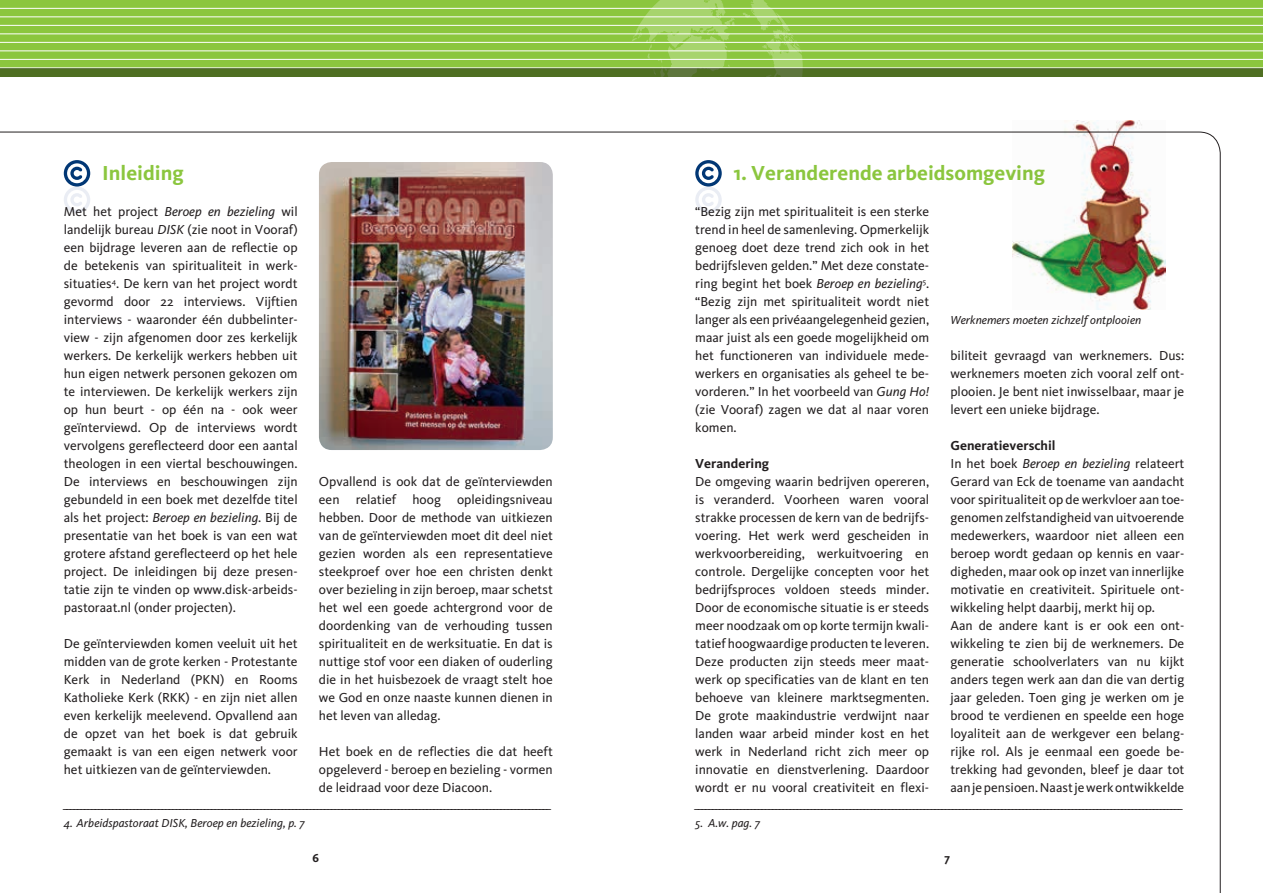
<style>
.page{position:relative;width:1263px;height:893px;background:#fff}
.page>*{position:absolute;margin:0;border:0;box-sizing:border-box;transform-origin:0 0}
.t1{font:700 21px "Kievit";color:#8bc63e}
.t2{font:13.5px/18px "Kievit";color:#231f20;text-align:justify}
.t3{font:700 13.5px "Kievit";color:#231f20}
.t4{font:italic 12px "Kievit";color:#231f20}
.t5{font:700 12px "Kievit";color:#231f20}
.s1{font-style:italic}
.s2{font-weight:700}
</style>
<div class="page">
<div style="left:0;top:0;width:1263px;height:77px;background:#8bc63e"></div>
<hr style="left:0;top:8px;width:1263px;height:1px;background:#fff">
<hr style="left:0;top:17px;width:1263px;height:1px;background:#fff">
<hr style="left:0;top:25px;width:1263px;height:1px;background:#fff">
<hr style="left:0;top:34px;width:1263px;height:1px;background:#fff">
<hr style="left:0;top:42px;width:1263px;height:1px;background:#fff">
<hr style="left:0;top:51px;width:1263px;height:1px;background:#fff">
<hr style="left:0;top:59px;width:1263px;height:1px;background:#fff">
<svg style="left:743px;top:0;width:60px;height:68px"></svg>
<div style="left:0;top:68px;width:1263px;height:9px;background:#4f6f22"></div>
<svg style="left:64px;top:160px;width:26px;height:53px"></svg>
<svg style="left:631px;top:0;width:105px;height:213px"></svg>
<img style="left:319px;top:162px;width:234px;height:288px">
<img style="left:1012px;top:120px;width:154px;height:190px">
<h1 class="t1" style="left:102px;top:160px;width:83px">I nleiding</h1>
<h1 class="t1" style="left:733px;top:160px;width:313px">1. Veranderende arbeidsomgeving</h1>
<p class="t2" style="left:64px;top:203px;width:235px">Met het project <span class="s1">Beroep en bezieling</span> wil landelijk bureau <span class="s1">DISK</span> (zie noot in Vooraf) een bijdrage leveren aan de reflectie op de betekenis van spiritualiteit in werk&shy;situaties<sup>4</sup>. De kern van het project wordt gevormd door 22 interviews. Vijftien interviews - waaronder één dubbelinter&shy;view - zijn afgenomen door zes kerkelijk werkers. De kerkelijk werkers hebben uit hun eigen netwerk personen gekozen om te interviewen. De kerkelijk werkers zijn op hun beurt - op één na - ook weer geïnterviewd. Op de interviews wordt vervolgens gereflecteerd door een aantal theologen in een viertal beschouwingen.<br>De interviews en beschouwingen zijn gebundeld in een boek met dezelfde titel als het project: <span class="s1">Beroep en bezieling</span>. Bij de presentatie van het boek is van een wat grotere afstand gereflecteerd op het hele project. De inleidingen bij deze presen&shy;tatie zijn te vinden op www.disk-arbeids&shy;pastoraat.nl (onder projecten).</p>
<p class="t2" style="left:64px;top:635px;width:235px">De geïnterviewden komen veeluit uit het midden van de grote kerken - Protestante Kerk in Nederland (PKN) en Rooms Katholieke Kerk (RKK) - en zijn niet allen even kerkelijk meelevend. Opvallend aan de opzet van het boek is dat gebruik gemaakt is van een eigen netwerk voor het uitkiezen van de geïnterviewden.</p>
<p class="t2" style="left:319px;top:473px;width:235px">Opvallend is ook dat de geïnterviewden een relatief hoog opleidingsniveau hebben. Door de methode van uitkiezen van de geïnterviewden moet dit deel niet gezien worden als een representatieve steekproef over hoe een christen denkt over bezieling in zijn beroep, maar schetst het wel een goede achtergrond voor de doordenking van de verhouding tussen spiritualiteit en de werksituatie. En dat is nuttige stof voor een diaken of ouderling die in het huisbezoek de vraagt stelt hoe we God en onze naaste kunnen dienen in het leven van alledag.</p>
<p class="t2" style="left:319px;top:742px;width:235px">Het boek en de reflecties die dat heeft opgeleverd - beroep en bezieling - vormen de leidraad voor deze Diacoon.</p>
<p class="t4" style="left:64px;top:797px;width:490px">__________________________________________________________________________________________________________________________________________</p>
<p class="t4" style="left:64px;top:816px;width:243px">4. Arbeidspastoraat DISK, Beroep en bezieling, p. 7</p>
<p class="t2" style="left:695px;top:202px;width:235px">“Bezig zijn met spiritualiteit is een sterke trend in heel de samenleving. Opmerkelijk genoeg doet deze trend zich ook in het bedrijfsleven gelden.” Met deze constate&shy;ring begint het boek <span class="s1">Beroep en bezieling</span><sup>5</sup>. “Bezig zijn met spiritualiteit wordt niet langer als een privéaangelegenheid gezien, maar juist als een goede mogelijkheid om het functioneren van individuele mede&shy;werkers en organisaties als geheel te be&shy;vorderen.” In het voorbeeld van <span class="s1">Gung Ho! </span>(zie Vooraf) zagen we dat al naar voren komen.</p>
<p class="t3" style="left:695px;top:456px;width:75px">Verandering</p>
<p class="t2" style="left:695px;top:473px;width:235px">De omgeving waarin bedrijven opereren, is veranderd. Voorheen waren vooral strakke processen de kern van de bedrijfs&shy;voering. Het werk werd gescheiden in werkvoorbereiding, werkuitvoering en controle. Dergelijke concepten voor het bedrijfsproces voldoen steeds minder.<br>Door de economische situatie is er steeds meer noodzaak om op korte termijn kwali&shy;tatief hoogwaardige producten te leveren.<br>Deze producten zijn steeds meer maat&shy;werk op specificaties van de klant en ten behoeve van kleinere marktsegmenten.<br>De grote maakindustrie verdwijnt naar landen waar arbeid minder kost en het werk in Nederland richt zich meer op innovatie en dienstverlening. Daardoor wordt er nu vooral creativiteit en flexi-</p>
<p class="t4" style="left:950px;top:313px;width:192px">Werknemers moeten zichzelf ontplooien</p>
<p class="t2" style="left:950px;top:347px;width:235px">biliteit gevraagd van werknemers. Dus: werknemers moeten zich vooral zelf ont&shy;plooien. Je bent niet inwisselbaar, maar je levert een unieke bijdrage.</p>
<p class="t2" style="left:950px;top:437px;width:235px;text-align:left"><span class="s2">Generatieverschil<br></span>In het boek <span class="s1">Beroep en bezieling</span> relateert Gerard van Eck de toename van aandacht voor spiritualiteit op de werkvloer aan toe&shy;genomen zelfstandigheid van uitvoerende medewerkers, waardoor niet alleen een beroep wordt gedaan op kennis en vaar&shy;digheden, maar ook op inzet van innerlijke motivatie en creativiteit. Spirituele ont&shy;wikkeling helpt daarbij, merkt hij op.<br>Aan de andere kant is er ook een ont&shy;wikkeling te zien bij de werknemers. De generatie schoolverlaters van nu kijkt anders tegen werk aan dan die van dertig jaar geleden. Toen ging je werken om je brood te verdienen en speelde een hoge loyaliteit aan de werkgever een belang&shy;rijke rol. Als je eenmaal een goede be&shy;trekking had gevonden, bleef je daar tot aan je pensioen. Naast je werk ontwikkelde</p>
<p class="t4" style="left:695px;top:797px;width:490px">__________________________________________________________________________________________________________________________________________</p>
<p class="t4" style="left:695px;top:816px;width:66px">5. A.w. pag. 7</p>
<p class="t5" style="left:312px;top:850px;width:8px">6</p>
<p class="t5" style="left:944px;top:850px;width:7px">7</p>
</div>
